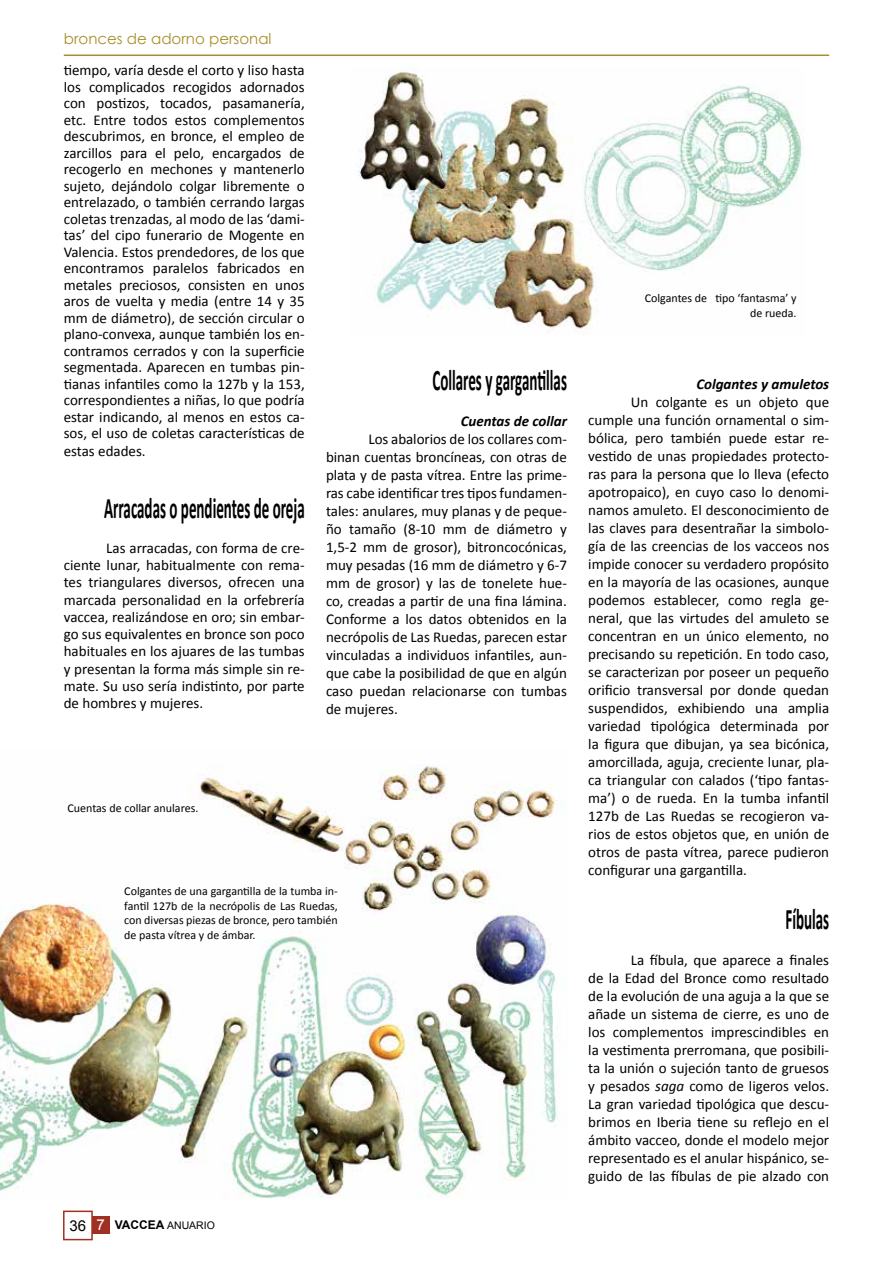
<style>
.page{position:relative;width:893px;height:1263px;background:#fff}
.page>*{position:absolute;margin:0;border:0;box-sizing:border-box;transform-origin:0 0}
.t1{font:700 30px "Calibri";color:#000;scale:.5 1}
.t2{font:15px/18px "Calibri";color:#000;text-align:justify}
.t3{font:italic 700 15px "Calibri";color:#000}
.t4{font:15px "Century Gothic";color:#a68e28}
.t5{font:12px/14.4px "Calibri";color:#000;text-align:right}
.t6{font:10.5px "Arial";color:#000}
.s1{font-size:15px}
.s2{font-size:15px;color:#fff}
.s3{font-weight:700;font-size:12px}
.s4{font-style:italic}
</style>
<div class="page">
<div style="left:63px;top:1210px;width:30px;height:30px;border:2px solid #a03122"></div>
<div style="left:92px;top:1216px;width:17px;height:17px;background:#a03122"></div>
<hr style="left:64px;top:55px;width:765px;height:1px;background:#a68e28">
<img style="left:358px;top:67px;width:447px;height:262px">
<img style="left:0;top:765px;width:558px;height:433px">
<p class="t4" style="left:64px;top:28px;width:209px">bronces de adorno personal</p>
<p class="t2" style="left:64px;top:62px;width:242px;line-height:16.5px">tiempo, varía desde el corto y liso hasta los complicados recogidos adornados con postizos, tocados, pasamanería, etc. Entre todos estos complementos descubrimos, en bronce, el empleo de zarcillos para el pelo, encargados de recogerlo en mechones y mantenerlo sujeto, dejándolo colgar libremente o entrelazado, o también cerrando largas coletas trenzadas, al modo de las ‘dami&shy;tas’ del cipo funerario de Mogente en Valencia. Estos prendedores, de los que encontramos paralelos fabricados en metales preciosos, consisten en unos aros de vuelta y media (entre 14 y 35 mm de diámetro), de sección circular o plano-convexa, aunque también los en&shy;contramos cerrados y con la superficie segmentada. Aparecen en tumbas pin&shy;tianas infantiles como la 127b y la 153, correspondientes a niñas, lo que podría estar indicando, al menos en estos ca&shy;sos, el uso de coletas características de</p>
<p class="t2" style="left:64px;top:442px;width:83px">estas edades.</p>
<h1 class="t1" style="left:104px;top:488px;width:402px">Arracadas o pendientes de oreja</h1>
<p class="t2" style="left:64px;top:539px;width:242px;line-height:17.2px;text-indent:43px">Las arracadas, con forma de cre&shy;ciente lunar, habitualmente con rema&shy;tes triangulares diversos, ofrecen una marcada personalidad en la orfebrería vaccea, realizándose en oro; sin embar&shy;go sus equivalentes en bronce son poco habituales en los ajuares de las tumbas y presentan la forma más simple sin re&shy;mate. Su uso sería indistinto, por parte de hombres y mujeres.</p>
<h1 class="t1" style="left:432px;top:361px;width:270px">Collares y gargantillas</h1>
<p class="t3" style="left:461px;top:412px;width:108px">Cuentas de collar</p>
<p class="t2" style="left:326px;top:430px;width:242px;text-indent:43px">Los abalorios de los collares com&shy;binan cuentas broncíneas, con otras de plata y de pasta vítrea. Entre las prime&shy;ras cabe identificar tres tipos fundamen&shy;tales: anulares, muy planas y de peque&shy;ño tamaño (8-10 mm de diámetro y 1,5-2 mm de grosor), bitroncocónicas, muy pesadas (16 mm de diámetro y 6-7 mm de grosor) y las de tonelete hue&shy;co, creadas a partir de una fina lámina.<br>Conforme a los datos obtenidos en la necrópolis de Las Ruedas, parecen estar vinculadas a individuos infantiles, aun&shy;que cabe la posibilidad de que en algún caso puedan relacionarse con tumbas de mujeres.</p>
<p class="t5" style="left:67px;top:800px;width:132px">Cuentas de collar anulares.</p>
<p class="t5" style="left:124px;top:884px;width:215px;text-align:justify">Colgantes de una gargantilla de la tumba in&shy;fantil 127b de la necrópolis de Las Ruedas, con diversas piezas de bronce, pero también de pasta vítrea y de ámbar.</p>
<p class="t6" style="left:70px;top:1218px;width:147px"><span class="s1">36</span> <span class="s2">7</span> <span class="s3">VACCEA</span> ANUARIO</p>
<p class="t5" style="left:645px;top:291px;width:153px">Colgantes de tipo ‘fantasma’ y de rueda.</p>
<p class="t3" style="left:696px;top:375px;width:134px">Colgantes y amuletos</p>
<p class="t2" style="left:588px;top:393px;width:242px;text-indent:43px">Un colgante es un objeto que cumple una función ornamental o sim&shy;bólica, pero también puede estar re&shy;vestido de unas propiedades protecto&shy;ras para la persona que lo lleva (efecto apotropaico), en cuyo caso lo denomi&shy;namos amuleto. El desconocimiento de las claves para desentrañar la simbolo&shy;gía de las creencias de los vacceos nos impide conocer su verdadero propósito en la mayoría de las ocasiones, aunque podemos establecer, como regla ge&shy;neral, que las virtudes del amuleto se concentran en un único elemento, no precisando su repetición. En todo caso, se caracterizan por poseer un pequeño orificio transversal por donde quedan suspendidos, exhibiendo una amplia variedad tipológica determinada por la figura que dibujan, ya sea bicónica, amorcillada, aguja, creciente lunar, pla&shy;ca triangular con calados (‘tipo fantas&shy;ma’) o de rueda. En la tumba infantil 127b de Las Ruedas se recogieron va&shy;rios de estos objetos que, en unión de otros de pasta vítrea, parece pudieron configurar una gargantilla.</p>
<h1 class="t1" style="left:785px;top:900px;width:89px">Fíbulas</h1>
<p class="t2" style="left:588px;top:951px;width:242px;text-indent:43px">La fíbula, que aparece a finales de la Edad del Bronce como resultado de la evolución de una aguja a la que se añade un sistema de cierre, es uno de los complementos imprescindibles en la vestimenta prerromana, que posibili&shy;ta la unión o sujeción tanto de gruesos y pesados <span class="s4">saga</span> como de ligeros velos.<br>La gran variedad tipológica que descu&shy;brimos en Iberia tiene su reflejo en el ámbito vacceo, donde el modelo mejor representado es el anular hispánico, se&shy;guido de las fíbulas de pie alzado con</p>
</div>
